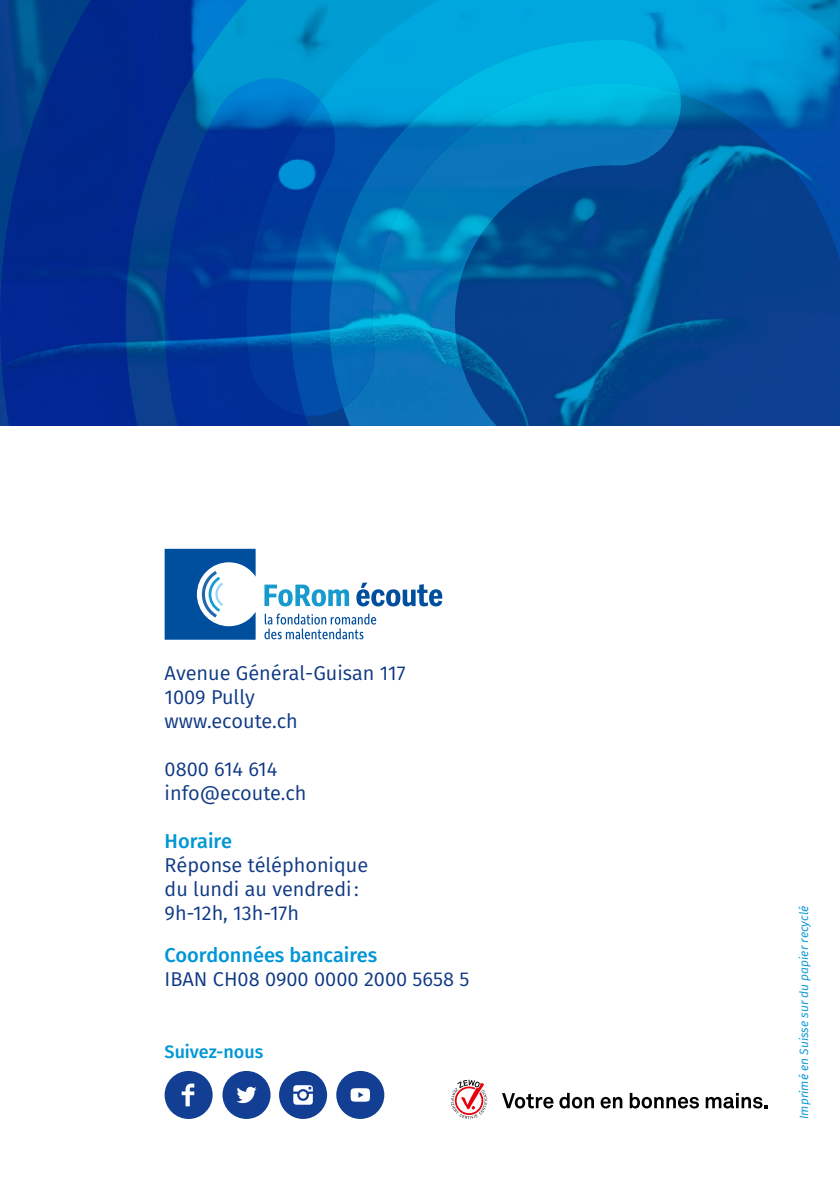
<style>
.page{position:relative;width:840px;height:1191px;background:#fff}
.page>*{position:absolute;margin:0;border:0;box-sizing:border-box;transform-origin:0 0}
.t1{font:20px/24px "Fira Sans";color:#0e3884}
.t2{font:500 20px "Fira Sans";color:#0096d6}
.t3{font:500 18px "Fira Sans";color:#0096d6}
.t4{font:italic 12px "Fira Sans";color:#0096d6}
</style>
<div class="page">
<svg style="left:738px;top:0;width:101px;height:426px;background:#0558a3"></svg>
<svg style="left:0;top:0;width:738px;height:426px;background:#025aa7"></svg>
<svg style="left:264px;top:584px;width:85px;height:22px"></svg>
<svg style="left:356px;top:582px;width:86px;height:24px"></svg>
<svg style="left:264px;top:613px;width:112px;height:26px"></svg>
<svg style="left:164px;top:549px;width:91px;height:90px"></svg>
<svg style="left:164px;top:1071px;width:48px;height:48px"></svg>
<div style="left:222px;top:1071px;width:48px;height:48px;background:#123f93;border-radius:50%"></div>
<svg style="left:236px;top:1086px;width:20px;height:17px"></svg>
<div style="left:279px;top:1071px;width:48px;height:48px;background:#123f93;border-radius:50%"></div>
<svg style="left:293px;top:1085px;width:19px;height:19px"></svg>
<div style="left:336px;top:1071px;width:48px;height:48px;background:#123f93;border-radius:50%"></div>
<svg style="left:350px;top:1088px;width:20px;height:14px"></svg>
<svg style="left:450px;top:1079px;width:37px;height:40px"></svg>
<svg style="left:502px;top:1093px;width:51px;height:15px"></svg>
<svg style="left:559px;top:1092px;width:34px;height:16px"></svg>
<svg style="left:600px;top:1096px;width:22px;height:12px"></svg>
<svg style="left:629px;top:1092px;width:69px;height:16px"></svg>
<svg style="left:705px;top:1092px;width:62px;height:16px"></svg>
<p class="t1" style="left:164px;top:660px;width:242px">Avenue Général-Guisan 117<br>1009 Pully<br>www.ecoute.ch</p>
<p class="t1" style="left:164px;top:756px;width:143px">0800 614 614 info@ecoute.ch</p>
<p class="t2" style="left:164px;top:825px;width:69px">Horaire</p>
<p class="t1" style="left:164px;top:852px;width:205px">Réponse téléphonique du lundi au vendredi:<br>9h-12h, 13h-17h</p>
<p class="t2" style="left:164px;top:939px;width:214px">Coordonnées bancaires</p>
<p class="t1" style="left:164px;top:967px;width:306px">IBAN CH08 0900 0000 2000 5658 5</p>
<p class="t3" style="left:164px;top:1037px;width:100px">Suivez-nous</p>
<p class="t4" style="left:794px;top:1119px;width:215px;rotate:-90deg">Imprimé en Suisse sur du papier recyclé</p>
</div>
